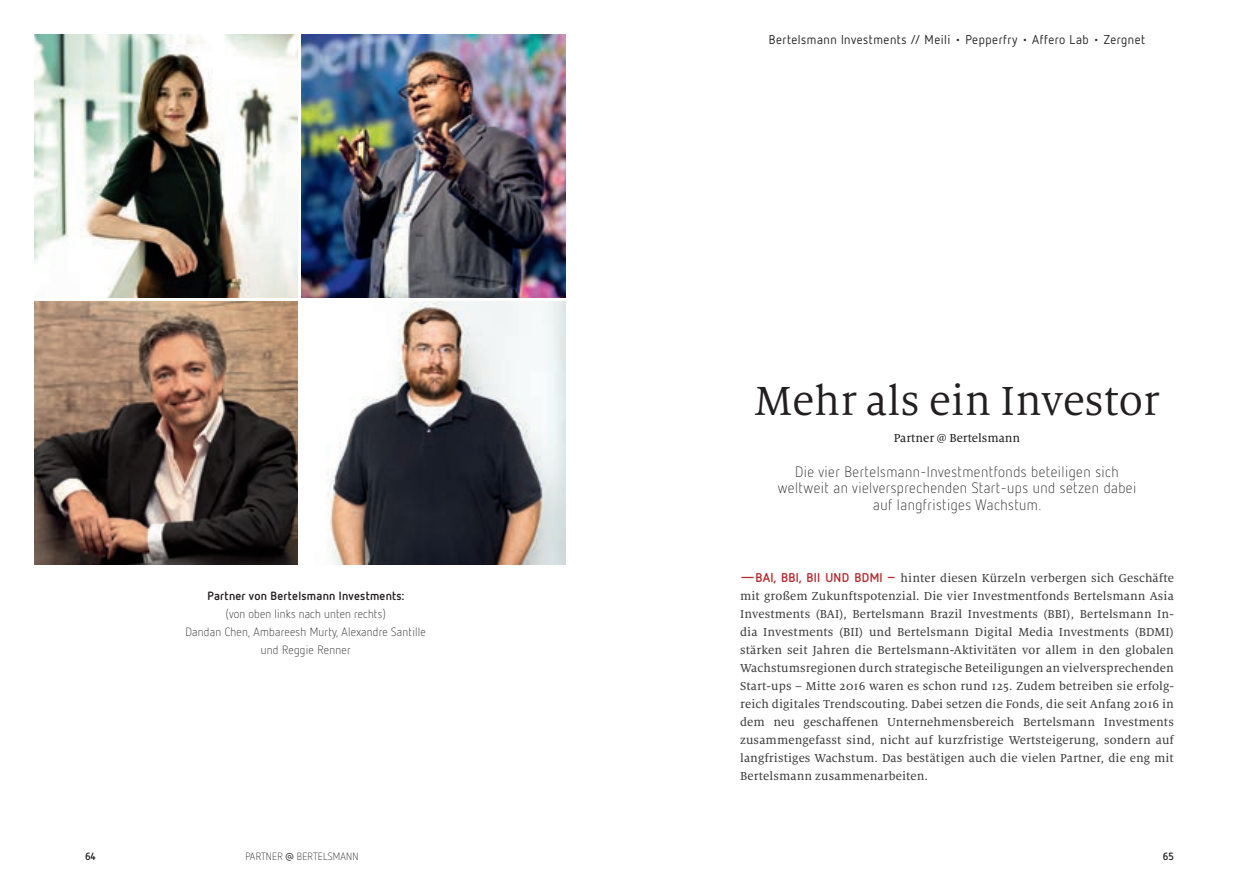
<style>
.page{position:relative;width:1259px;height:893px;background:#fff}
.page>*{position:absolute;margin:0;border:0;box-sizing:border-box;transform-origin:0 0}
.Head{font:45px "Milo Serif OT";color:#231f20}
.Vorspann_Netto_10_11{font:300 15px/16.5px "Netto OT";letter-spacing:.03em;color:#231f20;text-align:center}
.Lauftext_Einzug{font:12.75px/18px "Milo Serif OT Text";letter-spacing:.01em;color:#3e3e3f;text-align:justify}
.t1{font:12.75px "Netto OT";letter-spacing:.04em;color:#231f20}
.t2{font:12.75px "Milo Serif OT Text";color:#231f20}
.BU_standard{font:300 12px/18px "Netto OT";letter-spacing:.02em;color:#231f20;text-align:center}
.t3{font:300 10.5px "Netto OT";letter-spacing:.02em;color:#231f20}
.t4{font:700 10.5px "Netto OT";color:#231f20}
.s1{font-weight:700}
.s2{font-family:"Netto OT";font-weight:700;color:#b72b2f}
.s3{font-family:"Antipasto";font-weight:400}
</style>
<div class="page">
<img style="left:34px;top:34px;width:264px;height:264px">
<img style="left:34px;top:302px;width:264px;height:262px">
<img style="left:302px;top:34px;width:264px;height:264px">
<img style="left:326px;top:302px;width:240px;height:262px">
<p class="t1" style="left:768px;top:32px;width:378px">Bertelsmann Investments // Meili • Pepperfry • Affero Lab • Zergnet</p>
<p class="BU_standard" style="left:185px;top:587px;width:242px"><span class="s1">Partner von Bertelsmann Investments:<br></span>(von oben links nach unten rechts)<br>Dandan Chen, Ambareesh Murty, Alexandre Santille und Reggie Renner</p>
<p class="Head" style="left:754px;top:378px;width:406px">Mehr als ein Investor</p>
<p class="t2" style="left:893px;top:432px;width:128px">Partner @ Bertelsmann</p>
<p class="Vorspann_Netto_10_11" style="left:777px;top:463px;width:360px">Die vier Bertelsmann-Investmentfonds beteiligen sich weltweit an vielversprechenden Start-ups und setzen dabei auf langfristiges Wachstum.</p>
<p class="Lauftext_Einzug" style="left:740px;top:569px;width:435px"><span class="s2">—BAI, BBI, BII UND BDMI –</span> hinter diesen Kürzeln verbergen sich Geschäfte mit großem Zukunftspotenzial. Die vier Investmentfonds Bertelsmann Asia Investments (BAI), Bertelsmann Brazil Investments (BBI), Bertelsmann In&shy;dia Investments (BII) und Bertelsmann Digital Media Investments (BDMI) stärken seit Jahren die Bertelsmann-Aktivitäten vor allem in den globalen Wachstumsregionen durch strategische Beteiligungen an vielversprechenden Start-ups – Mitte 2016 waren es schon rund 125. Zudem betreiben sie erfolg&shy;reich digitales Trendscouting. Dabei setzen die Fonds, die seit Anfang 2016 in dem neu geschaffenen Unternehmensbereich Bertelsmann Investments zusammengefasst sind, nicht auf kurzfristige Wertsteigerung, sondern auf langfristiges Wachstum. Das bestätigen auch die vielen Partner, die eng mit Bertelsmann zusammenarbeiten.</p>
<p class="t4" style="left:85px;top:850px;width:12px">64</p>
<p class="t3" style="left:245px;top:850px;width:115px">PARTNER <span class="s3">@</span> BERTELSMANN</p>
<p class="t4" style="left:1163px;top:850px;width:13px">65</p>
</div>
